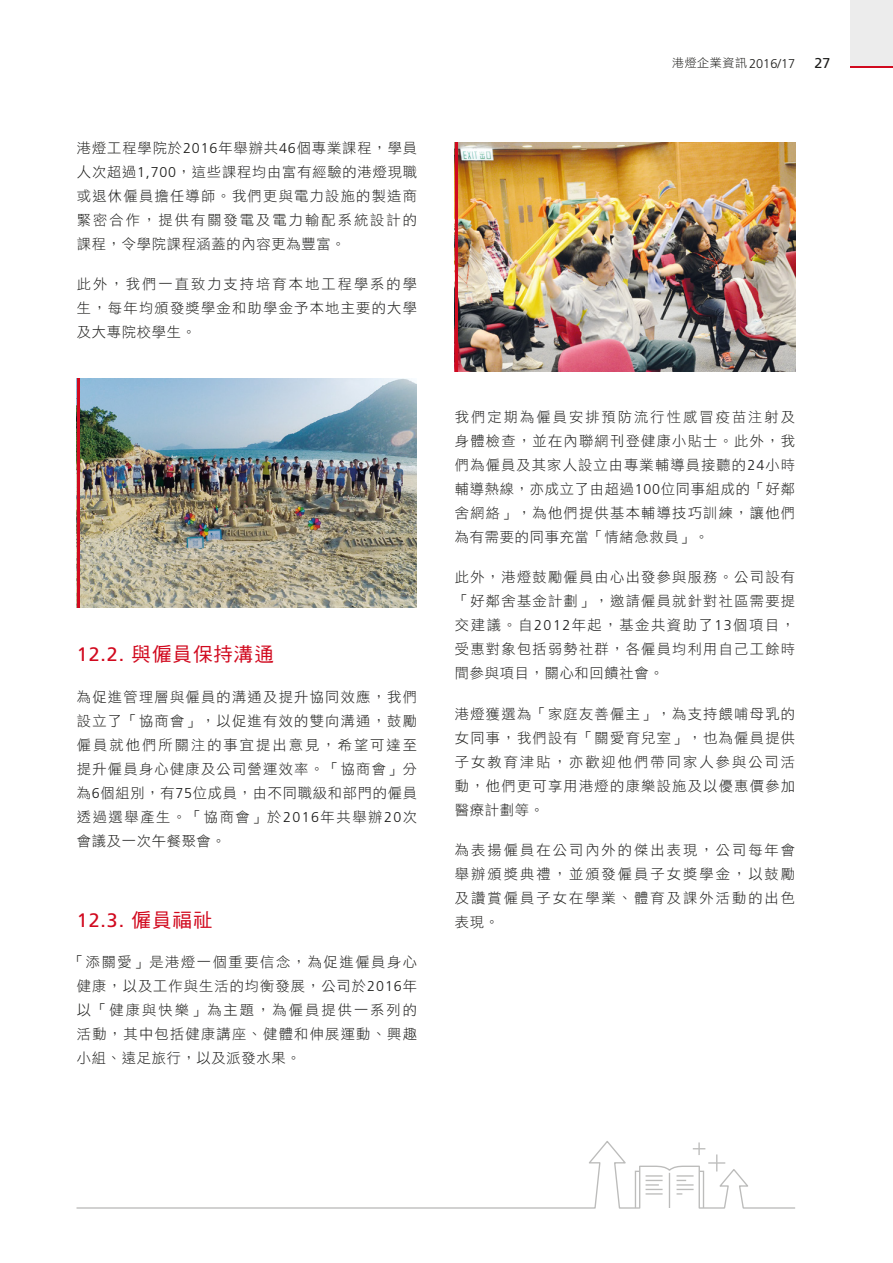
<style>
.page{position:relative;width:893px;height:1263px;background:#fff}
.page>*{position:absolute;margin:0;border:0;box-sizing:border-box;transform-origin:0 0}
.t1{font:19.5px "DF Hei Std W5";letter-spacing:.05em;color:#d1091e}
.t2{font:19.5px "Frutiger";color:#d1091e}
.t3{font:14.25px/24px "DF Hei Std W3";letter-spacing:.09em;color:#1d1d1b;text-align:justify}
.t4{font:14.25px "Frutiger";color:#1d1d1b}
.t5{font:300 12.75px "Frutiger";color:#1d1d1b}
.s1{font-family:"Frutiger";font-weight:300}
.s2{font-family:"Frutiger"}
.s3{font-family:"DF Hei Std W5"}
.s4{font-family:"DF Hei Std W3";font-weight:400;font-size:12px}
</style>
<div class="page">
<img style="left:80px;top:378px;width:337px;height:230px">
<hr style="left:77px;top:378px;width:3px;height:230px;background:#d1091e">
<img style="left:458px;top:142px;width:337px;height:230px">
<hr style="left:455px;top:142px;width:3px;height:230px;background:#d1091e">
<svg style="left:76px;top:1141px;width:719px;height:68px"></svg>
<hr style="left:669px;top:1173px;width:1px;height:35px;background:#bcbcbb">
<svg style="left:646px;top:1175px;width:17px;height:19px"></svg>
<svg style="left:677px;top:1142px;width:48px;height:52px"></svg>
<div style="left:850px;top:0;width:43px;height:67px;background:#ececec"></div>
<hr style="left:850px;top:67px;width:43px;height:1px;background:#d1091e">
<p class="t3" style="left:77px;top:135px;width:342px">港燈工程學院於<span class="s1">2016</span>年舉辦共<span class="s1">46</span>個專業課程，學員人次超過<span class="s1">1,700</span>，這些課程均由富有經驗的港燈現職或退休僱員擔任導師。我們更與電力設施的製造商緊密合作，提供有關發電及電力輸配系統設計的課程，令學院課程涵蓋的內容更為豐富。</p>
<p class="t3" style="left:77px;top:272px;width:342px">此外，我們一直致力支持培育本地工程學系的學生，每年均頒發獎學金和助學金予本地主要的大學及大專院校學生。</p>
<p class="t1" style="left:77px;top:644px;width:198px"><span class="s2">12.2.</span> 與僱員保持溝通</p>
<p class="t3" style="left:77px;top:684px;width:342px">為促進管理層與僱員的溝通及提升協同效應，我們設立了「協商會」，以促進有效的雙向溝通，鼓勵僱員就他們所關注的事宜提出意見，希望可達至提升僱員身心健康及公司營運效率。「協商會」分為<span class="s1">6</span>個組別，有<span class="s1">75</span>位成員，由不同職級和部門的僱員透過選舉產生。「協商會」於<span class="s1">2016</span>年共舉辦<span class="s1">20</span>次會議及一次午餐聚會。</p>
<p class="t2" style="left:77px;top:909px;width:137px">12.3. <span class="s3">僱員福祉</span></p>
<p class="t3" style="left:77px;top:950px;width:342px;text-indent:-7px">「添關愛」是港燈一個重要信念，為促進僱員身心健康，以及工作與生活的均衡發展，公司於<span class="s1">2016</span>年以「健康與快樂」為主題，為僱員提供一系列的活動，其中包括健康講座、健體和伸展運動、興趣小組、遠足旅行，以及派發水果。</p>
<p class="t5" style="left:672px;top:57px;width:125px"><span class="s4">港燈企業資訊</span> 2016/17</p>
<p class="t4" style="left:814px;top:55px;width:17px">27</p>
<p class="t3" style="left:455px;top:404px;width:342px">我們定期為僱員安排預防流行性感冒疫苗注射及身體檢查，並在內聯網刊登健康小貼士。此外，我們為僱員及其家人設立由專業輔導員接聽的<span class="s1">24</span>小時輔導熱線，亦成立了由超過<span class="s1">100</span>位同事組成的「好鄰舍網絡」，為他們提供基本輔導技巧訓練，讓他們為有需要的同事充當「情緒急救員」。</p>
<p class="t3" style="left:455px;top:565px;width:342px">此外，港燈鼓勵僱員由心出發參與服務。公司設有「好鄰舍基金計劃」，邀請僱員就針對社區需要提交建議。自<span class="s1">2012</span>年起，基金共資助了<span class="s1">13</span>個項目，受惠對象包括弱勢社群，各僱員均利用自己工餘時間參與項目，關心和回饋社會。</p>
<p class="t3" style="left:455px;top:701px;width:342px">港燈獲選為「家庭友善僱主」，為支持餵哺母乳的女同事，我們設有「關愛育兒室」，也為僱員提供子女教育津貼，亦歡迎他們帶同家人參與公司活動，他們更可享用港燈的康樂設施及以優惠價參加醫療計劃等。</p>
<p class="t3" style="left:455px;top:838px;width:342px">為表揚僱員在公司內外的傑出表現，公司每年會舉辦頒獎典禮，並頒發僱員子女獎學金，以鼓勵及讚賞僱員子女在學業、體育及課外活動的出色表現。</p>
</div>
